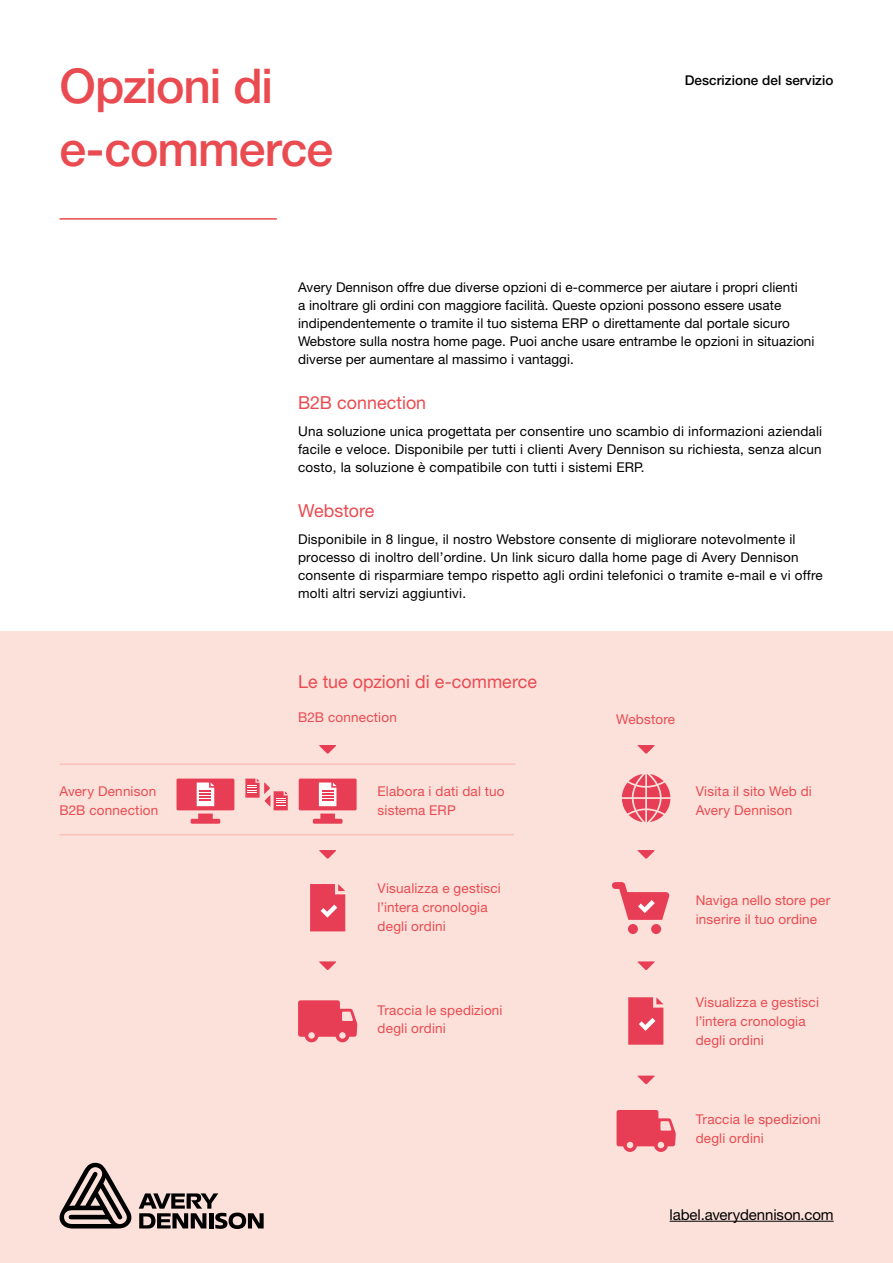
<style>
.page{position:relative;width:893px;height:1263px;background:#fff}
.page>*{position:absolute;margin:0;border:0;box-sizing:border-box;transform-origin:0 0}
.t1{font:500 48px/63px "Helvetica Neue LTCYR";letter-spacing:-.02em;color:#e94b50}
.t2{font:18px "Helvetica Neue LT Std";color:#e94b50}
.t3{font:15px "Helvetica Neue LT Std";letter-spacing:-.005em;color:#000}
.t4{font:13.5px/18px "Helvetica Neue LT Std";letter-spacing:.005em;color:#000}
.t5{font:13.5px/18.8px "Helvetica Neue LTCYR";letter-spacing:.015em;color:#e94b50}
.t6{font:500 13.5px "Helvetica Neue LTCYR";letter-spacing:.005em;color:#000}
</style>
<div class="page">
<div style="left:0;top:631px;width:893px;height:632px;background:#fce1db"></div>
<svg style="left:298px;top:1000px;width:59px;height:42px"></svg>
<svg style="left:616px;top:1110px;width:60px;height:42px"></svg>
<svg style="left:319px;top:745px;width:17px;height:9px"></svg>
<svg style="left:637px;top:745px;width:18px;height:9px"></svg>
<svg style="left:319px;top:850px;width:17px;height:9px"></svg>
<svg style="left:637px;top:850px;width:18px;height:9px"></svg>
<svg style="left:319px;top:961px;width:17px;height:9px"></svg>
<svg style="left:637px;top:961px;width:18px;height:9px"></svg>
<svg style="left:637px;top:1075px;width:18px;height:9px"></svg>
<svg style="left:622px;top:774px;width:48px;height:48px"></svg>
<div style="left:628px;top:924px;width:10px;height:10px;background:#e83e55;border-radius:50%"></div>
<div style="left:651px;top:924px;width:10px;height:10px;background:#e83e55;border-radius:50%"></div>
<svg style="left:612px;top:882px;width:57px;height:38px"></svg>
<svg style="left:628px;top:997px;width:35px;height:48px;background:#ea5165"></svg>
<svg style="left:310px;top:884px;width:35px;height:47px;background:#ea4f64"></svg>
<svg style="left:191px;top:813px;width:29px;height:11px"></svg>
<div style="left:177px;top:778px;width:57px;height:32px;background:#e83e55"></div>
<svg style="left:197px;top:782px;width:17px;height:24px"></svg>
<svg style="left:313px;top:813px;width:29px;height:11px"></svg>
<div style="left:299px;top:778px;width:58px;height:32px;background:#e83e55"></div>
<svg style="left:319px;top:782px;width:17px;height:24px"></svg>
<svg style="left:245px;top:778px;width:43px;height:32px"></svg>
<hr style="left:60px;top:218px;width:217px;height:2px;background:#e94b50">
<svg style="left:139px;top:1193px;width:125px;height:36px"></svg>
<svg style="left:59px;top:1162px;width:73px;height:66px"></svg>
<hr style="left:670px;top:1221px;width:164px;height:1px;background:#000">
<hr style="left:60px;top:763px;width:455px;height:2px;background:#f8c0b6">
<hr style="left:60px;top:834px;width:454px;height:1px;background:#f8c0b6">
<h1 class="t1" style="left:60px;top:54px;width:275px">Opzioni di e-commerce</h1>
<p class="t6" style="left:685px;top:72px;width:150px">Descrizione del servizio</p>
<p class="t4" style="left:298px;top:278px;width:518px">Avery Dennison offre due diverse opzioni di e-commerce per aiutare i propri clienti<br>a inoltrare gli ordini con maggiore facilità. Queste opzioni possono essere usate indipendentemente o tramite il tuo sistema ERP o direttamente dal portale sicuro Webstore sulla nostra home page. Puoi anche usare entrambe le opzioni in situazioni diverse per aumentare al massimo i vantaggi.</p>
<h2 class="t2" style="left:298px;top:391px;width:130px">B2B connection</h2>
<p class="t4" style="left:298px;top:422px;width:526px;text-align:justify">Una soluzione unica progettata per consentire uno scambio di informazioni aziendali facile e veloce. Disponibile per tutti i clienti Avery Dennison su richiesta, senza alcun costo, la soluzione è compatibile con tutti i sistemi ERP.</p>
<h2 class="t2" style="left:298px;top:499px;width:78px">Webstore</h2>
<p class="t4" style="left:298px;top:530px;width:526px">Disponibile in 8 lingue, il nostro Webstore consente di migliorare notevolmente il processo di inoltro dell’ordine. Un link sicuro dalla home page di Avery Dennison consente di risparmiare tempo rispetto agli ordini telefonici o tramite e-mail e vi offre molti altri servizi aggiuntivi.</p>
<p class="t5" style="left:60px;top:782px;width:100px">Avery Dennison<br>B2B connection</p>
<h2 class="t2" style="left:298px;top:670px;width:241px">Le tue opzioni di e-commerce</h2>
<p class="t5" style="left:298px;top:707px;width:100px">B2B connection</p>
<p class="t5" style="left:378px;top:782px;width:129px">Elabora i dati dal tuo sistema ERP</p>
<p class="t5" style="left:378px;top:879px;width:125px">Visualizza e gestisci l’intera cronologia degli ordini</p>
<p class="t5" style="left:378px;top:1000px;width:126px">Traccia le spedizioni degli ordini</p>
<p class="t5" style="left:616px;top:710px;width:61px">Webstore</p>
<p class="t5" style="left:696px;top:782px;width:118px">Visita il sito Web di<br>Avery Dennison</p>
<p class="t5" style="left:696px;top:891px;width:136px">Naviga nello store per inserire il tuo ordine</p>
<p class="t5" style="left:696px;top:993px;width:125px">Visualizza e gestisci l’intera cronologia degli ordini</p>
<p class="t5" style="left:696px;top:1110px;width:126px">Traccia le spedizioni degli ordini</p>
<p class="t3" style="left:670px;top:1205px;width:166px">label.averydennison.com</p>
</div>
